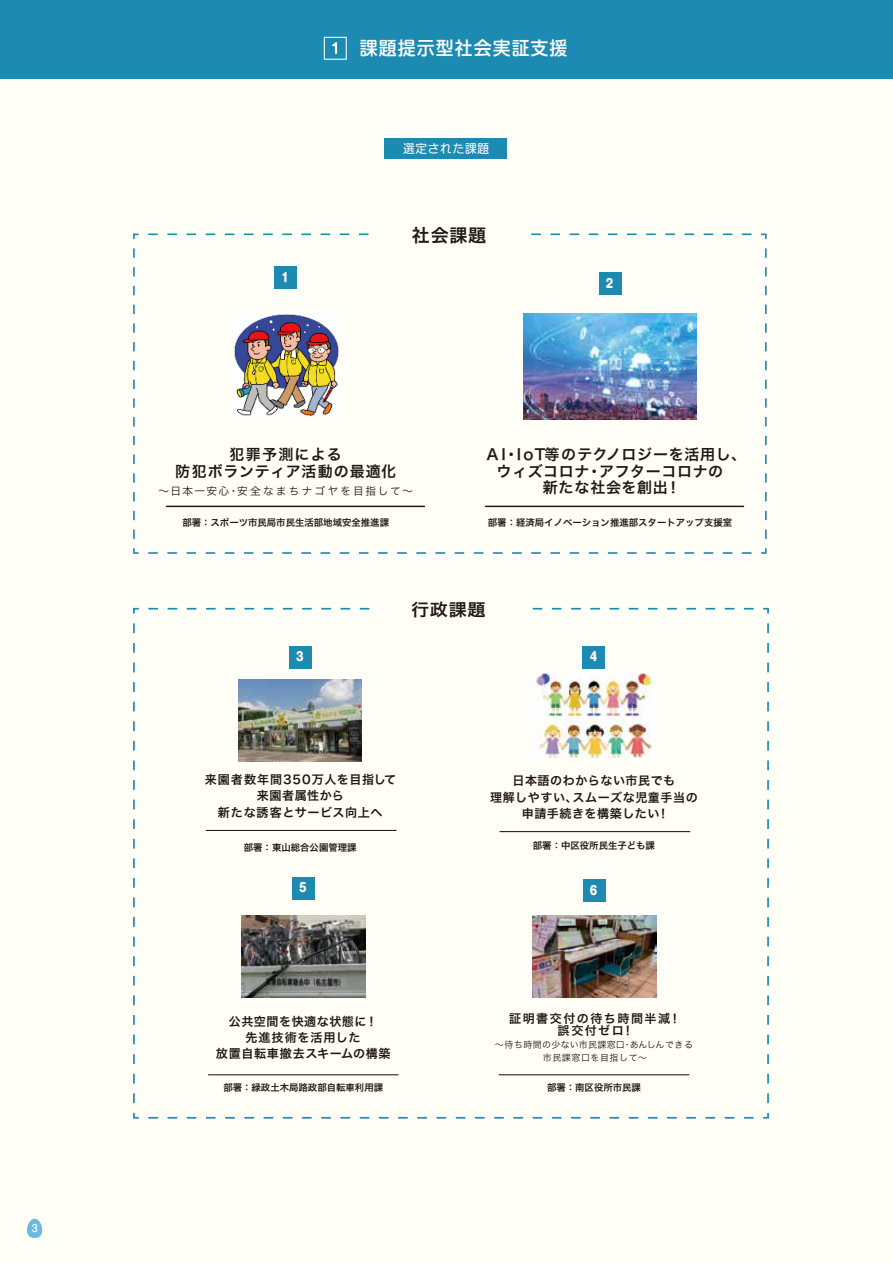
<style>
.page{position:relative;width:893px;height:1263px;background:#fff}
.page>*{position:absolute;margin:0;border:0;box-sizing:border-box;transform-origin:0 0}
.t1{font:500 18.45px "Shin M Go Pro";letter-spacing:.06em;color:#fff}
.t2{font:18px "Hira Kaku Pro N W6";color:#221815}
.t3{font:17.1px "Hira Kaku Pro N W6";color:#221815;scale:1.06 1}
.t4{font:15px "Hira Kaku Pro N W6";letter-spacing:.04em;color:#221815}
.t5{font:15px/16.4px "Hira Kaku Pro N W6";letter-spacing:.06em;color:#221815;text-align:center}
.t6{font:12.15px/16.4px "Hira Kaku Pro N W6";letter-spacing:.04em;color:#221815;text-align:center}
.t7{font:12.15px/12.8px "Hira Kaku Pro N W6";letter-spacing:.12em;color:#221815;text-align:center}
.t8{font:12px "Shin M Go Pro";letter-spacing:.06em;color:#fff}
.t9{font:800 12px "Shin M Go Pro";color:#fff}
.t10{font:10.8px "Hira Kaku Pro N W3";letter-spacing:.2em;color:#221815}
.t11{font:500 9.9px "Shin M Go Pro";color:#fff}
.t12{font:9.45px "Hira Kaku Pro N W6";color:#221815}
.t13{font:9px/12.8px "Hira Kaku Pro N W3";letter-spacing:.06em;color:#221815;text-align:center}
.s1{font-family:"Kyoka ICA Pro";font-size:14.1px}
</style>
<div class="page">
<div style="left:0;top:3px;width:893px;height:1260px;background:#fffef7"></div>
<img style="left:239px;top:679px;width:123px;height:82px">
<img style="left:235px;top:315px;width:104px;height:100px">
<img style="left:523px;top:313px;width:174px;height:107px">
<img style="left:536px;top:674px;width:116px;height:84px">
<img style="left:532px;top:915px;width:124px;height:83px">
<img style="left:241px;top:915px;width:124px;height:83px">
<div style="left:384px;top:139px;width:123px;height:20px;background:#1d8ab1"></div>
<svg style="left:27px;top:1219px;width:16px;height:19px"></svg>
<div style="left:0;top:0;width:893px;height:79px;background:#1d8ab1"></div>
<svg style="left:332px;top:42px;width:6px;height:12px"></svg>
<div style="left:324px;top:37px;width:23px;height:23px;border:1px solid #fff"></div>
<div style="left:275px;top:266px;width:22px;height:23px;background:#1d8ab1"></div>
<div style="left:599px;top:272px;width:22px;height:23px;background:#1d8ab1"></div>
<div style="left:289px;top:646px;width:22px;height:22px;background:#1d8ab1"></div>
<div style="left:583px;top:646px;width:22px;height:22px;background:#1d8ab1"></div>
<div style="left:292px;top:877px;width:22px;height:22px;background:#1d8ab1"></div>
<div style="left:583px;top:880px;width:22px;height:22px;background:#1d8ab1"></div>
<hr style="left:206px;top:830px;width:190px;height:1px;background:#221815">
<hr style="left:500px;top:831px;width:190px;height:1px;background:#221815">
<hr style="left:166px;top:506px;width:258px;height:1px;background:#221815">
<hr style="left:485px;top:506px;width:258px;height:1px;background:#221815">
<hr style="left:208px;top:1074px;width:190px;height:1px;background:#221815">
<hr style="left:499px;top:1074px;width:190px;height:1px;background:#221815">
<svg style="left:133px;top:548px;width:618px;height:6px"></svg>
<svg style="left:133px;top:233px;width:6px;height:306px"></svg>
<svg style="left:148px;top:233px;width:619px;height:6px"></svg>
<svg style="left:761px;top:248px;width:6px;height:306px"></svg>
<div style="left:375px;top:220px;width:148px;height:24px;background:#fffef7"></div>
<svg style="left:133px;top:1112px;width:621px;height:7px"></svg>
<svg style="left:133px;top:607px;width:6px;height:496px"></svg>
<svg style="left:148px;top:607px;width:621px;height:7px"></svg>
<svg style="left:763px;top:623px;width:6px;height:496px"></svg>
<div style="left:375px;top:596px;width:148px;height:23px;background:#fffef7"></div>
<p class="t11" style="left:32px;top:1221px;width:8px">3</p>
<h1 class="t1" style="left:331px;top:33px;width:238px"><span class="s1">1</span> 課題提示型社会実証支援</h1>
<p class="t8" style="left:403px;top:139px;width:87px">選定された課題</p>
<p class="t9" style="left:282px;top:268px;width:9px">1</p>
<h2 class="t2" style="left:412px;top:219px;width:76px">社会課題</h2>
<p class="t9" style="left:606px;top:273px;width:9px">2</p>
<p class="t5" style="left:175px;top:446px;width:223px">犯罪予測による<br>防犯ボランティア活動の最適化</p>
<p class="t10" style="left:158px;top:481px;width:256px">～日本一安心・安全なまちナゴヤを目指して～</p>
<p class="t12" style="left:182px;top:514px;width:208px">部署：スポーツ市民局市民生活部地域安全推進課</p>
<p class="t4" style="left:486px;top:441px;width:261px">A I・IoT等のテクノロジーを活用し、</p>
<p class="t4" style="left:496px;top:457px;width:228px">ウィズコロナ・アフターコロナの</p>
<p class="t4" style="left:543px;top:474px;width:139px">新たな社会を創出！</p>
<p class="t12" style="left:488px;top:514px;width:246px">部署：経済局イノベーション推進部スタートアップ支援室</p>
<h3 class="t3" style="left:411px;top:594px;width:71px">行政課題</h3>
<p class="t9" style="left:296px;top:647px;width:9px">3</p>
<p class="t9" style="left:590px;top:647px;width:9px">4</p>
<p class="t6" style="left:205px;top:771px;width:193px">来園者数年間350万人を目指して来園者属性から<br>新たな誘客とサービス向上へ</p>
<p class="t12" style="left:244px;top:839px;width:114px">部署：東山総合公園管理課</p>
<p class="t6" style="left:490px;top:772px;width:209px">日本語のわからない市民でも<br>理解しやすい、スムーズな児童手当の申請手続きを構築したい！</p>
<p class="t12" style="left:533px;top:837px;width:124px">部署：中区役所民生子ども課</p>
<p class="t9" style="left:299px;top:878px;width:9px">5</p>
<p class="t9" style="left:590px;top:880px;width:9px">6</p>
<p class="t6" style="left:216px;top:1012px;width:176px">公共空間を快適な状態に！<br>先進技術を活用した<br>放置自転車撤去スキームの構築</p>
<p class="t12" style="left:223px;top:1079px;width:161px">部署：緑政土木局路政部自転車利用課</p>
<p class="t7" style="left:509px;top:1011px;width:173px">証明書交付の待ち時間半減！誤交付ゼロ！</p>
<p class="t13" style="left:495px;top:1038px;width:200px">～待ち時間の少ない市民課窓口・あんしんできる市民課窓口を目指して～</p>
<p class="t12" style="left:547px;top:1079px;width:95px">部署：南区役所市民課</p>
</div>
